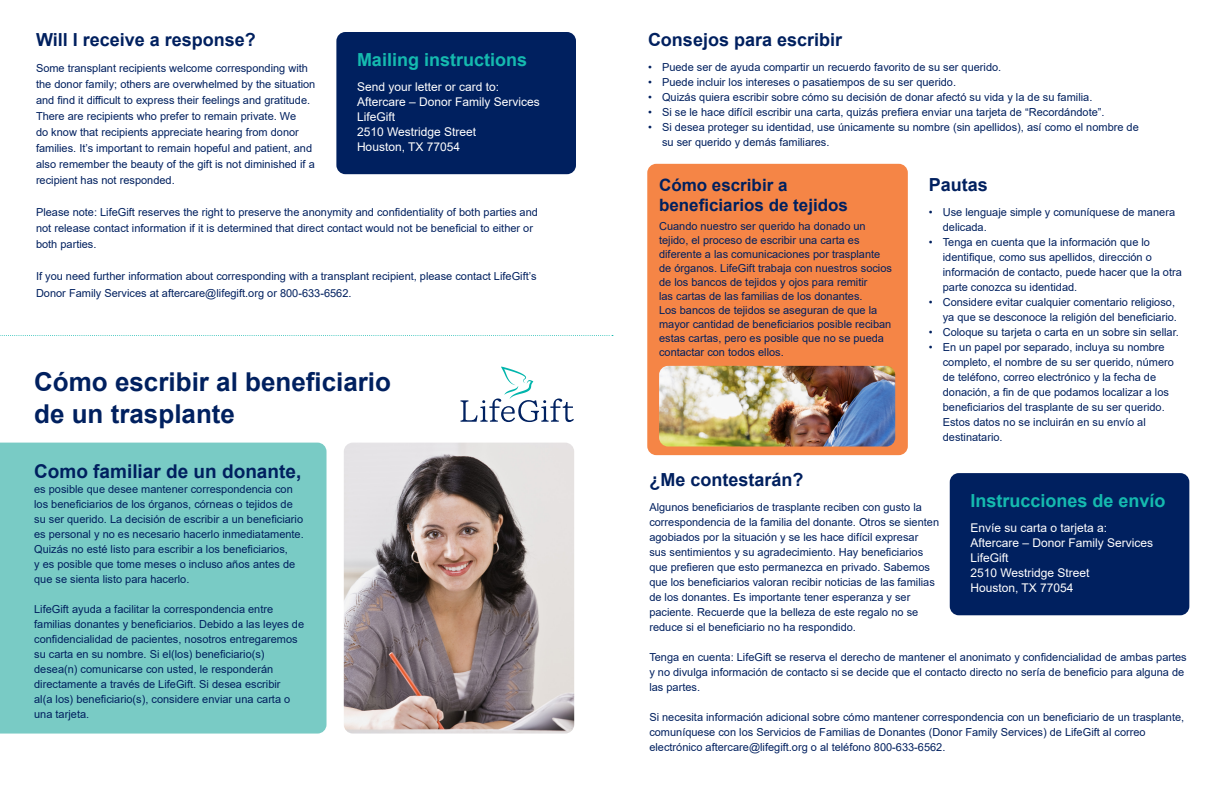
<style>
.page{position:relative;width:1224px;height:792px;background:#fff}
.page>*{position:absolute;margin:0;border:0;box-sizing:border-box;transform-origin:0 0}
.t1{font:700 26px/32px "Arial";color:#00205f}
.t2{font:700 19px "Arial";color:#00205f}
.t3{font:700 18px "Arial";color:#00205f}
.t4{font:700 18px "Arial";color:#15baaf}
.t5{font:700 17px/20.4px "Arial";color:#00205f}
.t6{font:12px "Arial";color:#fff}
.text{font:11px/15px "Arial";color:#00205f}
.bullets{font:11px/15px "Arial";color:#00205f}
.bulleted_text{font:11px/15px "Arial";color:#00205f}
</style>
<div class="page">
<div style="left:336px;top:32px;width:240px;height:142px;background:#00205f;border-radius:9px"></div>
<img style="left:344px;top:443px;width:230px;height:291px">
<div style="left:0;top:443px;width:327px;height:291px;background:#79cbc5"></div>
<svg style="left:461px;top:367px;width:113px;height:55px"></svg>
<svg style="left:0;top:335px;width:613px;height:1px"></svg>
<div style="left:647px;top:164px;width:261px;height:291px;background:#f58546;border-radius:9px"></div>
<img style="left:659px;top:366px;width:236px;height:81px">
<div style="left:950px;top:473px;width:239px;height:142px;background:#00205f;border-radius:9px"></div>
<p class="t3" style="left:36px;top:27px;width:221px">Will I receive a response?</p>
<p class="text" style="left:36px;top:60px;width:281px;line-height:16px">Some transplant recipients welcome corresponding with the donor family; others are overwhelmed by the situation and find it difficult to express their feelings and gratitude.<br>There are recipients who prefer to remain private. We<br>do know that recipients appreciate hearing from donor families. It’s important to remain hopeful and patient, and also remember the beauty of the gift is not diminished if a recipient has not responded.</p>
<p class="text" style="left:36px;top:204px;width:503px;line-height:16px">Please note: LifeGift reserves the right to preserve the anonymity and confidentiality of both parties and not release contact information if it is determined that direct contact would not be beneficial to either or both parties.</p>
<p class="text" style="left:36px;top:268px;width:502px;line-height:17px">If you need further information about corresponding with a transplant recipient, please contact LifeGift’s<br>Donor Family Services at aftercare@lifegift.org or 800-633-6562.</p>
<p class="t4" style="left:357px;top:47px;width:172px">Mailing instructions</p>
<p class="t6" style="left:357px;top:78px;width:144px">Send your letter or card to:</p>
<p class="t6" style="left:357px;top:93px;width:184px">Aftercare – Donor Family Services</p>
<p class="t6" style="left:357px;top:108px;width:40px">LifeGift</p>
<p class="t6" style="left:357px;top:123px;width:121px">2510 Westridge Street</p>
<p class="t6" style="left:357px;top:138px;width:105px">Houston, TX 77054</p>
<p class="t1" style="left:34px;top:366px;width:358px">Cómo escribir al beneficiario de un trasplante</p>
<p class="t2" style="left:34px;top:458px;width:269px">Como familiar de un donante,</p>
<p class="text" style="left:34px;top:482px;width:271px">es posible que desee mantener correspondencia con los beneficiarios de los órganos, córneas o tejidos de su ser querido. La decisión de escribir a un beneficiario es personal y no es necesario hacerlo inmediatamente.<br>Quizás no esté listo para escribir a los beneficiarios,<br>y es posible que tome meses o incluso años antes de que se sienta listo para hacerlo.</p>
<p class="text" style="left:34px;top:602px;width:271px">LifeGift ayuda a facilitar la correspondencia entre familias donantes y beneficiarios. Debido a las leyes de confidencialidad de pacientes, nosotros entregaremos su carta en su nombre. Si el(los) beneficiario(s) desea(n) comunicarse con usted, le responderán directamente a través de LifeGift. Si desea escribir<br>al(a los) beneficiario(s), considere enviar una carta o una tarjeta.</p>
<p class="t3" style="left:648px;top:27px;width:196px">Consejos para escribir</p>
<p class="bulleted_text" style="left:648px;top:60px;width:355px">• Puede ser de ayuda compartir un recuerdo favorito de su ser querido.</p>
<p class="bulleted_text" style="left:648px;top:75px;width:310px">• Puede incluir los intereses o pasatiempos de su ser querido.</p>
<p class="bulleted_text" style="left:648px;top:90px;width:446px">• Quizás quiera escribir sobre cómo su decisión de donar afectó su vida y la de su familia.</p>
<p class="bulleted_text" style="left:648px;top:105px;width:458px">• Si se le hace difícil escribir una carta, quizás prefiera enviar una tarjeta de “Recordándote”.</p>
<p class="bulleted_text" style="left:662px;top:120px;width:478px;text-indent:-14px">• Si desea proteger su identidad, use únicamente su nombre (sin apellidos), así como el nombre de su ser querido y demás familiares.</p>
<p class="t3" style="left:929px;top:172px;width:61px">Pautas</p>
<p class="bullets" style="left:943px;top:205px;width:234px;text-indent:-14px">• Use lenguaje simple y comuníquese de manera delicada.</p>
<p class="bullets" style="left:943px;top:235px;width:241px;text-indent:-14px">• Tenga en cuenta que la información que lo identifique, como sus apellidos, dirección o información de contacto, puede hacer que la otra parte conozca su identidad.</p>
<p class="bullets" style="left:929px;top:295px;width:250px;text-align:right">• Considere evitar cualquier comentario religioso, ya que se desconoce la religión del beneficiario.</p>
<p class="bullets" style="left:929px;top:325px;width:252px">• Coloque su tarjeta o carta en un sobre sin sellar.</p>
<p class="bullets" style="left:943px;top:340px;width:233px;text-indent:-14px">• En un papel por separado, incluya su nombre completo, el nombre de su ser querido, número de teléfono, correo electrónico y la fecha de donación, a fin de que podamos localizar a los beneficiarios del trasplante de su ser querido.<br>Estos datos no se incluirán en su envío al destinatario.</p>
<p class="t5" style="left:659px;top:175px;width:190px">Cómo escribir a beneficiarios de tejidos</p>
<p class="text" style="left:659px;top:219px;width:234px;line-height:14px">Cuando nuestro ser querido ha donado un tejido, el proceso de escribir una carta es diferente a las comunicaciones por trasplante de órganos. LifeGift trabaja con nuestros socios de los bancos de tejidos y ojos para remitir<br>las cartas de las familias de los donantes.<br>Los bancos de tejidos se aseguran de que la mayor cantidad de beneficiarios posible reciban estas cartas, pero es posible que no se pueda contactar con todos ellos.</p>
<p class="t3" style="left:649px;top:467px;width:156px">¿Me contestarán?</p>
<p class="text" style="left:649px;top:500px;width:291px">Algunos beneficiarios de trasplante reciben con gusto la correspondencia de la familia del donante. Otros se sienten agobiados por la situación y se les hace difícil expresar<br>sus sentimientos y su agradecimiento. Hay beneficiarios que prefieren que esto permanezca en privado. Sabemos que los beneficiarios valoran recibir noticias de las familias de los donantes. Es importante tener esperanza y ser paciente. Recuerde que la belleza de este regalo no se reduce si el beneficiario no ha respondido.</p>
<p class="text" style="left:649px;top:650px;width:539px">Tenga en cuenta: LifeGift se reserva el derecho de mantener el anonimato y confidencialidad de ambas partes y no divulga información de contacto si se decide que el contacto directo no sería de beneficio para alguna de las partes.</p>
<p class="text" style="left:649px;top:710px;width:536px">Si necesita información adicional sobre cómo mantener correspondencia con un beneficiario de un trasplante, comuníquese con los Servicios de Familias de Donantes (Donor Family Services) de LifeGift al correo electrónico aftercare@lifegift.org o al teléfono 800-633-6562.</p>
<p class="t4" style="left:970px;top:488px;width:197px">Instrucciones de envío</p>
<p class="t6" style="left:970px;top:519px;width:138px">Envíe su carta o tarjeta a:</p>
<p class="t6" style="left:970px;top:534px;width:184px">Aftercare – Donor Family Services</p>
<p class="t6" style="left:970px;top:549px;width:40px">LifeGift</p>
<p class="t6" style="left:970px;top:564px;width:121px">2510 Westridge Street</p>
<p class="t6" style="left:970px;top:579px;width:105px">Houston, TX 77054</p>
</div>
